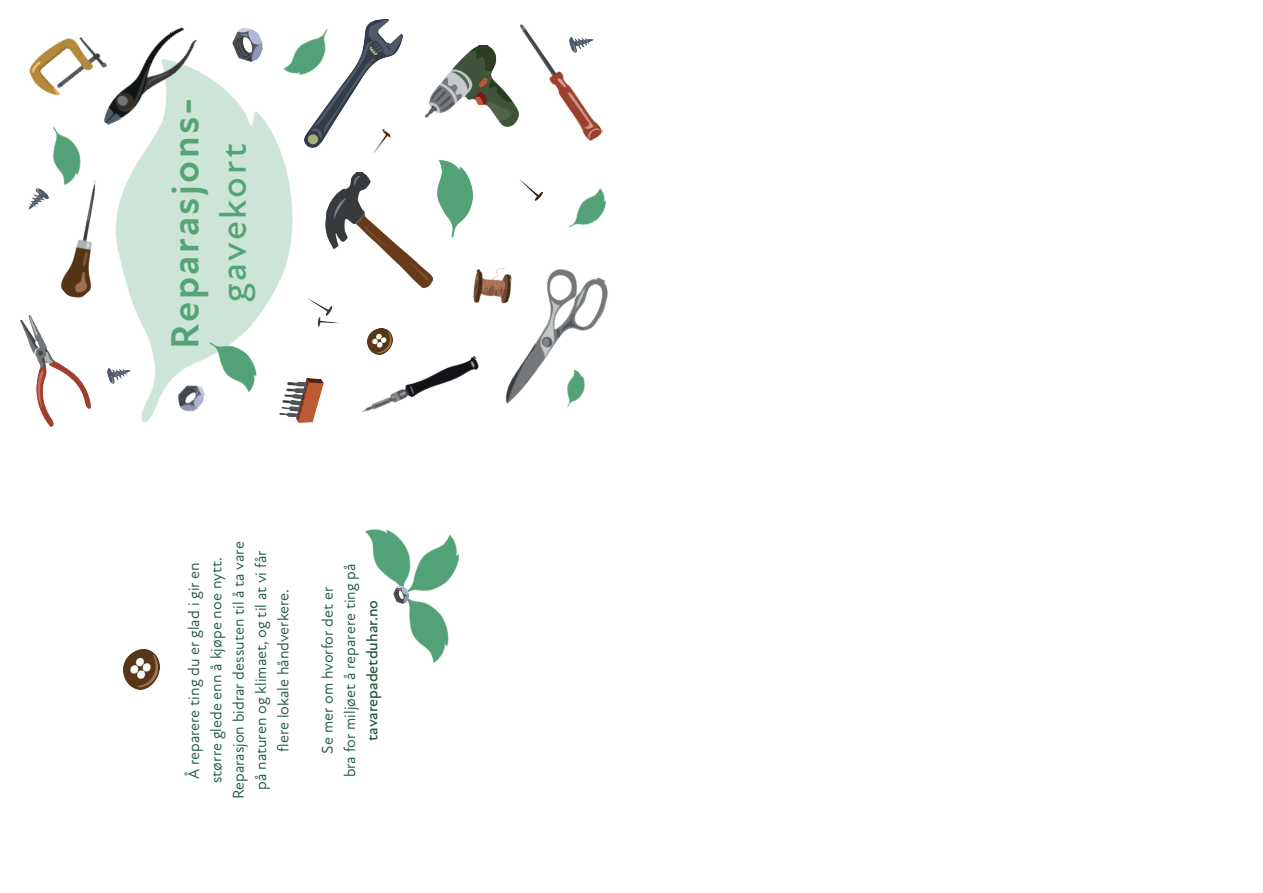
<style>
.page{position:relative;width:1263px;height:893px;background:#fff}
.page>*{position:absolute;margin:0;border:0;box-sizing:border-box;transform-origin:0 0}
.t1{font:700 39.9px "Atten New";letter-spacing:.06em;color:#55a477}
.t2{font:500 37.65px "Atten New";letter-spacing:.065em;color:#55a477}
.t3{font:15.9px/22.2px "Atten New";color:#22593e;text-align:center}
.t4{font:500 15.9px "Atten New";color:#22593e}
</style>
<div class="page">
<img style="left:50px;top:28px;width:274px;height:399px">
<img style="left:279px;top:378px;width:44px;height:45px">
<img style="left:425px;top:46px;width:91px;height:80px">
<img style="left:325px;top:172px;width:107px;height:116px">
<img style="left:82px;top:27px;width:131px;height:99px">
<img style="left:233px;top:29px;width:30px;height:32px">
<img style="left:173px;top:380px;width:36px;height:35px">
<img style="left:505px;top:269px;width:103px;height:135px">
<img style="left:304px;top:20px;width:98px;height:127px">
<img style="left:107px;top:369px;width:24px;height:14px">
<img style="left:516px;top:24px;width:87px;height:117px">
<img style="left:361px;top:335px;width:118px;height:77px">
<img style="left:472px;top:268px;width:45px;height:43px">
<img style="left:307px;top:298px;width:33px;height:28px">
<img style="left:519px;top:179px;width:24px;height:21px">
<img style="left:369px;top:128px;width:23px;height:25px">
<img style="left:28px;top:180px;width:120px;height:124px">
<img style="left:21px;top:315px;width:70px;height:111px">
<img style="left:368px;top:328px;width:24px;height:27px">
<img style="left:29px;top:28px;width:81px;height:74px">
<img style="left:437px;top:160px;width:36px;height:78px">
<img style="left:558px;top:366px;width:35px;height:41px">
<img style="left:38px;top:116px;width:55px;height:74px">
<img style="left:277px;top:20px;width:68px;height:70px">
<img style="left:196px;top:323px;width:77px;height:75px">
<img style="left:569px;top:188px;width:37px;height:40px">
<img style="left:365px;top:529px;width:21px;height:45px">
<img style="left:386px;top:530px;width:73px;height:44px">
<img style="left:384px;top:574px;width:69px;height:89px">
<img style="left:123px;top:650px;width:36px;height:39px">
<img style="left:393px;top:586px;width:16px;height:17px">
<h1 class="t1" style="left:161px;top:349px;width:253px;rotate:-90deg">Reparasjons-</h1>
<h2 class="t2" style="left:211px;top:302px;width:160px;rotate:-90deg">gavekort</h2>
<p class="t3" style="left:183px;top:799px;width:259px;rotate:-90deg">Å reparere ting du er glad i gir en større glede enn å kjøpe noe nytt.<br>Reparasjon bidrar dessuten til å ta vare på naturen og klimaet, og til at vi får flere lokale håndverkere.</p>
<p class="t3" style="left:317px;top:777px;width:215px;rotate:-90deg">Se mer om hvorfor det er<br>bra for miljøet å reparere ting på</p>
<p class="t4" style="left:363px;top:741px;width:143px;rotate:-90deg">tavarepadetduhar.no</p>
</div>
